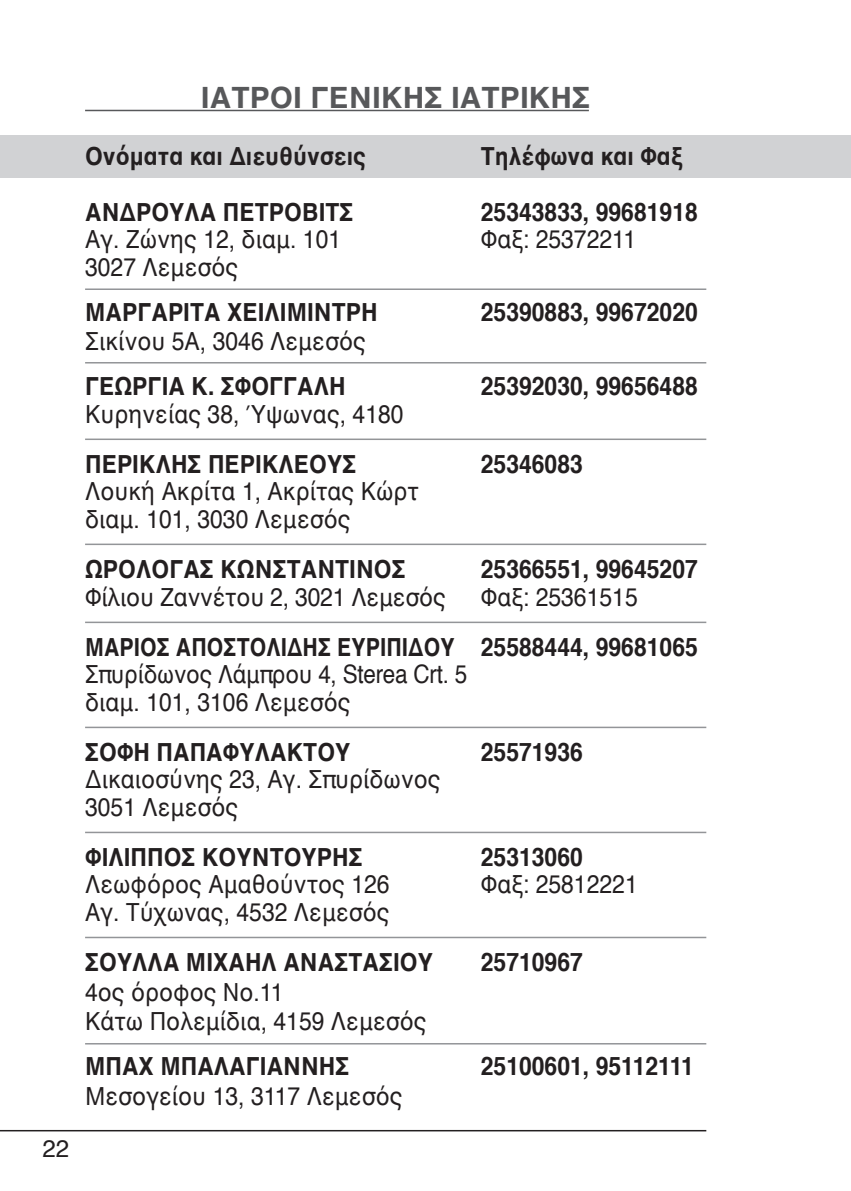
<style>
.page{position:relative;width:851px;height:1191px;background:#fff}
.page>*{position:absolute;margin:0;border:0;box-sizing:border-box;transform-origin:0 0}
.t1{font:700 30px "Helvetica";color:#57585a}
.t2{font:25.5px/28.5px "Helvetica";color:#231f20;scale:.9 1}
.t3{font:700 25.5px "Helvetica";color:#231f20;scale:.9 1}
.t4{font:25.5px/28.5px "Helvetica";color:#231f20;scale:.88 1}
.t5{font:700 25.5px "Helvetica";color:#231f20;scale:.84 1}
.t6{font:24px "Helvetica";color:#231f20}
</style>
<div class="page">
<hr style="left:0;top:1130px;width:706px;height:1px;background:#231f20">
<div style="left:0;top:135px;width:850px;height:43px;background:#d1d2d4"></div>
<hr style="left:85px;top:110px;width:503px;height:1px;background:#57585a">
<hr style="left:85px;top:288px;width:621px;height:2px;background:#939598">
<hr style="left:85px;top:362px;width:621px;height:1px;background:#939598">
<hr style="left:85px;top:438px;width:621px;height:2px;background:#939598">
<hr style="left:85px;top:543px;width:621px;height:2px;background:#939598">
<hr style="left:85px;top:621px;width:621px;height:2px;background:#939598">
<hr style="left:85px;top:726px;width:621px;height:2px;background:#939598">
<hr style="left:85px;top:831px;width:621px;height:2px;background:#939598">
<hr style="left:85px;top:936px;width:621px;height:2px;background:#939598">
<hr style="left:85px;top:1043px;width:621px;height:1px;background:#939598">
<p class="t6" style="left:43px;top:1129px;width:28px">22</p>
<p class="t1" style="left:201px;top:73px;width:391px">ΙΑΤΡΟΙ ΓΕΝΙΚΗΣ ΙΑΤΡΙΚΗΣ</p>
<p class="t3" style="left:85px;top:136px;width:313px">Ονόματα και Διευθύνσεις</p>
<p class="t3" style="left:480px;top:136px;width:225px">Τηλέφωνα και Φαξ</p>
<p class="t3" style="left:85px;top:191px;width:300px">ΑΝΔΡΟΥΛΑ ΠΕΤΡΟΒΙΤΣ</p>
<p class="t3" style="left:480px;top:191px;width:243px">25343833, 99681918</p>
<p class="t2" style="left:85px;top:225px;width:286px">Αγ. Ζώνης 12, διαμ. 101</p>
<p class="t2" style="left:480px;top:225px;width:174px">Φαξ: 25372211</p>
<p class="t2" style="left:85px;top:254px;width:172px">3027 Λεμεσός</p>
<p class="t3" style="left:85px;top:292px;width:326px">ΜΑΡΓΑΡΙΤΑ ΧΕΙΛΙΜΙΝΤΡΗ</p>
<p class="t3" style="left:480px;top:292px;width:243px">25390883, 99672020</p>
<p class="t2" style="left:85px;top:327px;width:313px">Σικίνου 5Α, 3046 Λεμεσός</p>
<p class="t3" style="left:85px;top:365px;width:291px">ΓΕΩΡΓΙΑ Κ. ΣΦΟΓΓΑΛΗ</p>
<p class="t3" style="left:480px;top:365px;width:243px">25392030, 99656488</p>
<p class="t2" style="left:85px;top:401px;width:355px">Κυρηνείας 38, Ύψωνας, 4180</p>
<p class="t3" style="left:85px;top:443px;width:303px">ΠΕΡΙΚΛΗΣ ΠΕΡΙΚΛΕΟΥΣ</p>
<p class="t3" style="left:480px;top:443px;width:115px">25346083</p>
<p class="t2" style="left:85px;top:477px;width:372px">Λουκή Ακρίτα 1, Ακρίτας Κώρτ διαμ. 101, 3030 Λεμεσός</p>
<p class="t3" style="left:85px;top:548px;width:358px">ΩΡΟΛΟΓΑΣ ΚΩΝΣΤΑΝΤΙΝΟΣ</p>
<p class="t3" style="left:480px;top:548px;width:243px">25366551, 99645207</p>
<p class="t2" style="left:85px;top:584px;width:402px">Φίλιου Ζαννέτου 2, 3021 Λεμεσός</p>
<p class="t2" style="left:480px;top:584px;width:176px">Φαξ: 25361515</p>
<p class="t5" style="left:85px;top:626px;width:730px">ΜΑΡΙΟΣ ΑΠΟΣΤΟΛΙΔΗΣ ΕΥΡΙΠΙΔΟΥ 25588444, 99681065</p>
<p class="t4" style="left:85px;top:660px;width:436px">Σπυρίδωνος Λάμπρου 4, Sterea Crt. 5 διαμ. 101, 3106 Λεμεσός</p>
<p class="t3" style="left:85px;top:731px;width:296px">ΣΟΦΗ ΠΑΠΑΦΥΛΑΚΤΟΥ</p>
<p class="t3" style="left:480px;top:731px;width:115px">25571936</p>
<p class="t2" style="left:85px;top:765px;width:396px">Δικαιοσύνης 23, Αγ. Σπυρίδωνος<br>3051 Λεμεσός</p>
<p class="t3" style="left:85px;top:836px;width:310px">ΦΙΛΙΠΠΟΣ ΚΟΥΝΤΟΥΡΗΣ</p>
<p class="t3" style="left:480px;top:836px;width:115px">25313060</p>
<p class="t2" style="left:85px;top:870px;width:340px">Λεωφόρος Αμαθούντος 126</p>
<p class="t2" style="left:480px;top:870px;width:176px">Φαξ: 25812221</p>
<p class="t2" style="left:85px;top:899px;width:340px">Αγ. Τύχωνας, 4532 Λεμεσός</p>
<p class="t3" style="left:85px;top:941px;width:388px">ΣΟΥΛΛΑ ΜΙΧΑΗΛ ΑΝΑΣΤΑΣΙΟΥ</p>
<p class="t3" style="left:480px;top:941px;width:115px">25710967</p>
<p class="t2" style="left:85px;top:978px;width:381px">4ος όροφος Νο.11<br>Κάτω Πολεμίδια, 4159 Λεμεσός</p>
<p class="t3" style="left:85px;top:1045px;width:295px">ΜΠΑΧ ΜΠΑΛΑΓΙΑΝΝΗΣ</p>
<p class="t3" style="left:480px;top:1045px;width:238px">25100601, 95112111</p>
<p class="t2" style="left:85px;top:1082px;width:354px">Μεσογείου 13, 3117 Λεμεσός</p>
</div>
